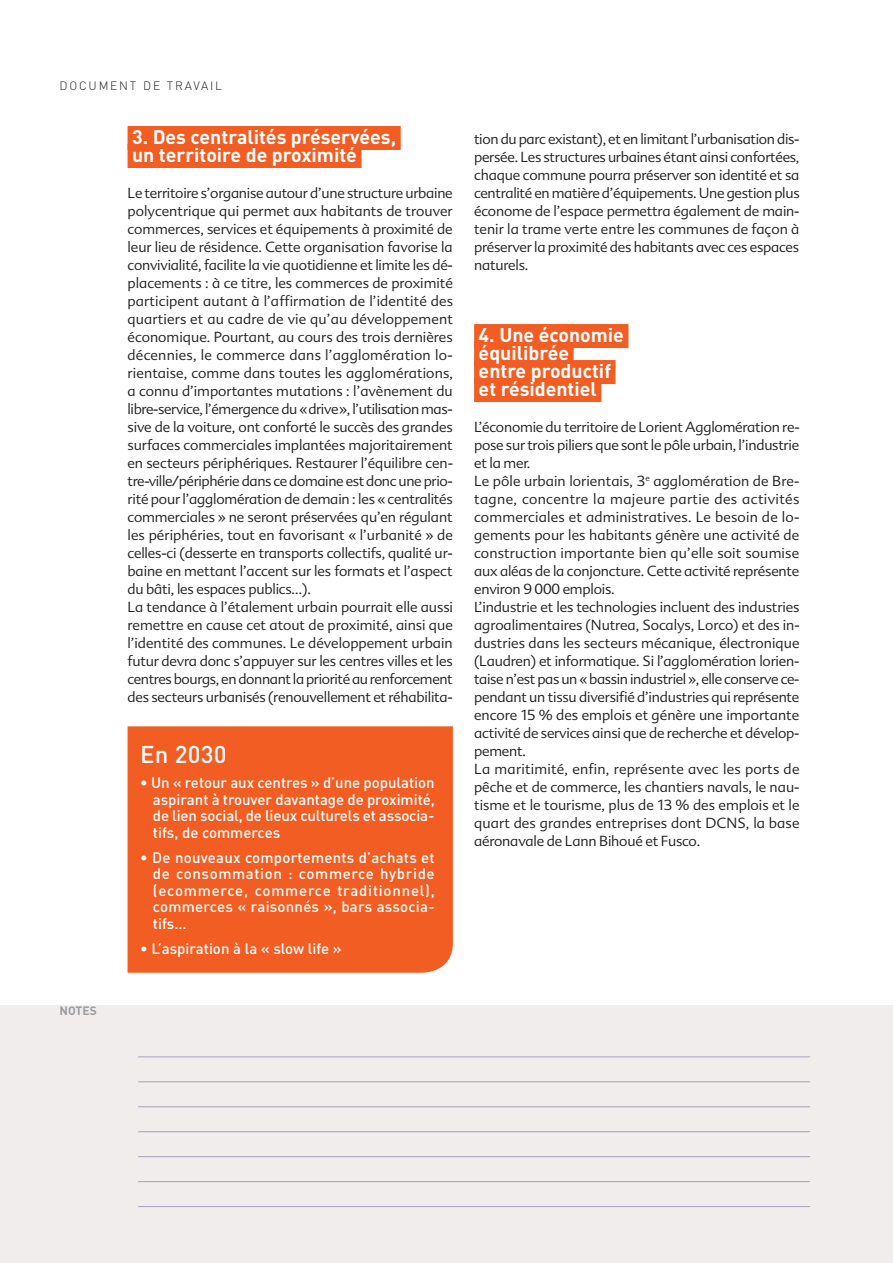
<style>
.page{position:relative;width:893px;height:1263px;background:#fff}
.page>*{position:absolute;margin:0;border:0;box-sizing:border-box;transform-origin:0 0}
.t1{font:500 24px "DIN";color:#fff}
.t2{font:700 19.5px/18px "DIN";color:#fff}
.t3{font:500 15px/16.5px "DIN";color:#fff;text-align:justify}
.t4{font:300 14.25px/18px "Advert";letter-spacing:-.005em;color:#231f20}
.t5{font:300 12px "DIN";letter-spacing:.15em;color:#231f20}
.t6{font:700 12px "DIN";color:#9b9da0}
</style>
<div class="page">
<div style="left:0;top:1006px;width:893px;height:257px;background:#f0edec"></div>
<div style="left:128px;top:126px;width:273px;height:24px;background:#f15d22"></div>
<div style="left:128px;top:144px;width:233px;height:24px;background:#f15d22"></div>
<hr style="left:138px;top:1156px;width:672px;height:1px;background:#a4a1b7">
<hr style="left:138px;top:1106px;width:672px;height:1px;background:#a4a1b7">
<hr style="left:138px;top:1081px;width:672px;height:1px;background:#a4a1b7">
<hr style="left:138px;top:1056px;width:672px;height:1px;background:#a4a1b7">
<hr style="left:138px;top:1206px;width:672px;height:1px;background:#a4a1b7">
<hr style="left:138px;top:1181px;width:672px;height:1px;background:#a4a1b7">
<hr style="left:138px;top:1131px;width:672px;height:1px;background:#a4a1b7">
<div style="left:128px;top:726px;width:325px;height:247px;background:#f15d22"></div>
<div style="left:474px;top:324px;width:154px;height:24px;background:#f15d22"></div>
<div style="left:474px;top:342px;width:100px;height:24px;background:#f15d22"></div>
<div style="left:474px;top:360px;width:141px;height:24px;background:#f15d22"></div>
<div style="left:474px;top:378px;width:127px;height:24px;background:#f15d22"></div>
<p class="t5" style="left:60px;top:78px;width:164px">DOCUMENT DE TRAVAIL</p>
<h2 class="t2" style="left:132px;top:127px;width:266px">3. Des centralités préservées, un territoire de proximité</h2>
<p class="t4" style="left:128px;top:184px;width:327px">Le territoire s’organise autour d’une structure urbaine polycentrique qui permet aux habitants de trouver commerces, services et équipements à proximité de leur lieu de résidence. Cette organisation favorise la convivialité, facilite la vie quotidienne et limite les dé&shy;placements : à ce titre, les commerces de proximité participent autant à l’affirmation de l’identité des quartiers et au cadre de vie qu’au développement économique. Pourtant, au cours des trois dernières décennies, le commerce dans l’agglomération lo&shy;rientaise, comme dans toutes les agglomérations, a connu d’importantes mutations : l’avènement du libre-service, l’émergence du «drive», l’utilisation mas&shy;sive de la voiture, ont conforté le succès des grandes surfaces commerciales implantées majoritairement en secteurs périphériques. Restaurer l’équilibre cen&shy;tre-ville/périphérie dans ce domaine est donc une prio&shy;rité pour l’agglomération de demain : les « centralités commerciales » ne seront préservées qu’en régulant les périphéries, tout en favorisant « l’urbanité » de celles-ci (desserte en transports collectifs, qualité ur&shy;baine en mettant l’accent sur les formats et l’aspect du bâti, les espaces publics…).<br>La tendance à l’étalement urbain pourrait elle aussi remettre en cause cet atout de proximité, ainsi que l’identité des communes. Le développement urbain futur devra donc s’appuyer sur les centres villes et les centres bourgs, en donnant la priorité au renforcement des secteurs urbanisés (renouvellement et réhabilita-</p>
<p class="t6" style="left:60px;top:1003px;width:38px">notes</p>
<h1 class="t1" style="left:140px;top:739px;width:88px">En 2030</h1>
<p class="t3" style="left:153px;top:774px;width:284px;text-indent:-13px">• Un « retour aux centres » d’une population aspirant à trouver davantage de proximité, de lien social, de lieux culturels et associa&shy;tifs, de commerces</p>
<p class="t3" style="left:153px;top:848px;width:283px;text-indent:-13px">• De nouveaux comportements d’achats et de consommation : commerce hybride (ecommerce, commerce traditionnel), commerces « raisonnés », bars associa&shy;tifs…</p>
<p class="t3" style="left:140px;top:939px;width:203px">• L’aspiration à la « slow life »</p>
<p class="t4" style="left:474px;top:130px;width:327px;text-align:justify">tion du parc existant), et en limitant l’urbanisation dis&shy;persée. Les structures urbaines étant ainsi confortées, chaque commune pourra préserver son identité et sa centralité en matière d’équipements. Une gestion plus économe de l’espace permettra également de main&shy;tenir la trame verte entre les communes de façon à préserver la proximité des habitants avec ces espaces naturels.</p>
<h2 class="t2" style="left:479px;top:325px;width:147px">4. Une économie équilibrée<br>entre productif et résidentiel</h2>
<p class="t4" style="left:474px;top:418px;width:327px">L’économie du territoire de Lorient Agglomération re&shy;pose sur trois piliers que sont le pôle urbain, l’industrie et la mer.<br>Le pôle urbain lorientais, 3<sup>e</sup> agglomération de Bre&shy;tagne, concentre la majeure partie des activités commerciales et administratives. Le besoin de lo&shy;gements pour les habitants génère une activité de construction importante bien qu’elle soit soumise aux aléas de la conjoncture. Cette activité représente environ 9 000 emplois.<br>L’industrie et les technologies incluent des industries agroalimentaires (Nutrea, Socalys, Lorco) et des in&shy;dustries dans les secteurs mécanique, électronique (Laudren) et informatique. Si l’agglomération lorien&shy;taise n’est pas un « bassin industriel », elle conserve ce&shy;pendant un tissu diversifié d’industries qui représente encore 15 % des emplois et génère une importante activité de services ainsi que de recherche et dévelop&shy;pement.<br>La maritimité, enfin, représente avec les ports de pêche et de commerce, les chantiers navals, le nau&shy;tisme et le tourisme, plus de 13 % des emplois et le quart des grandes entreprises dont DCNS, la base aéronavale de Lann Bihoué et Fusco.</p>
</div>
